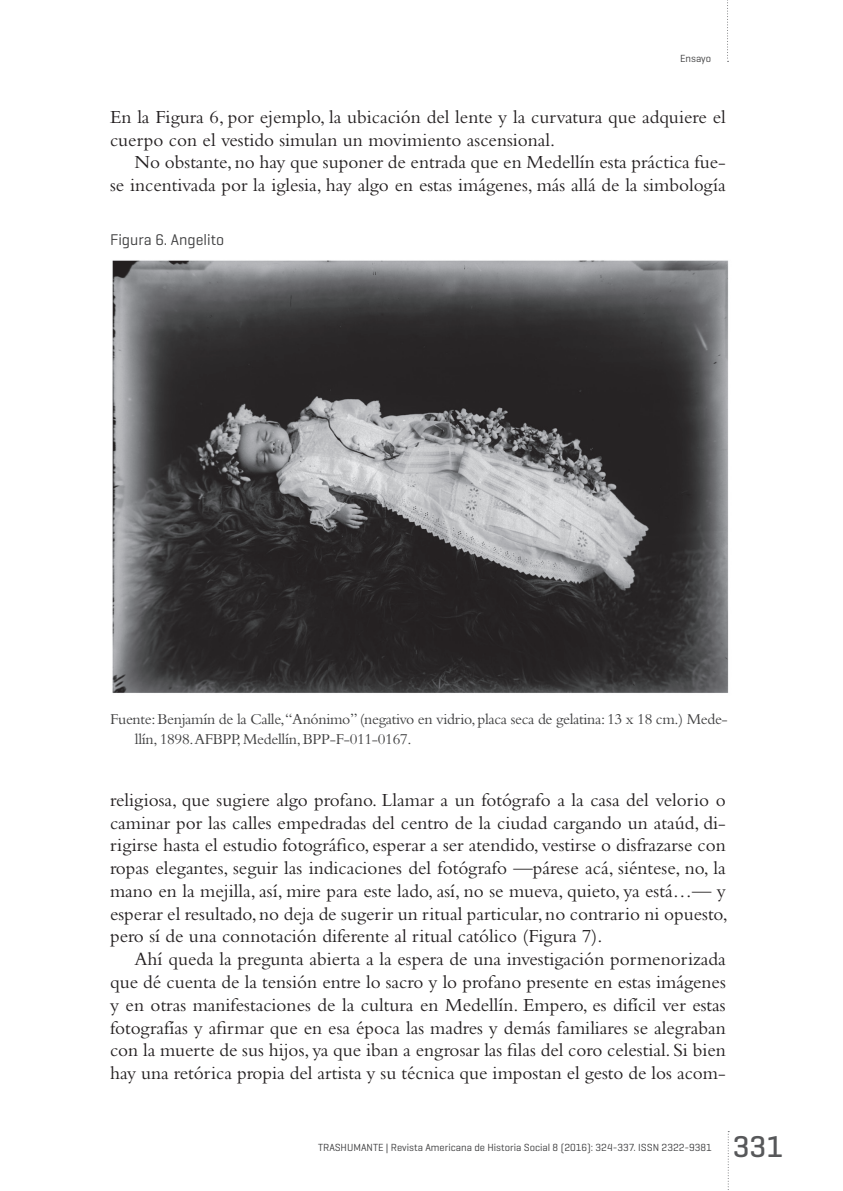
<style>
.page{position:relative;width:843px;height:1191px;background:#fff}
.page>*{position:absolute;margin:0;border:0;box-sizing:border-box;transform-origin:0 0}
.t1{font:500 30.62px "Geogrotesque";color:#57585a}
.t2{font:19.25px/22.8px "Bembo Std";color:#231f20;text-align:justify}
.t3{font:15.75px/19.2px "Bembo Std";letter-spacing:-.02em;color:#3e3e3f}
.t4{font:15.75px "Geogrotesque";color:#3e3e3f}
.t5{font:10.5px "Geogrotesque";color:#3e3e3f}
</style>
<div class="page">
<svg style="left:727px;top:1131px;width:1px;height:59px"></svg>
<svg style="left:727px;top:0;width:1px;height:62px"></svg>
<img style="left:112px;top:260px;width:617px;height:433px">
<p class="t5" style="left:679px;top:52px;width:33px">Ensayo</p>
<p class="t2" style="left:110px;top:105px;width:617px">En la Figura 6, por ejemplo, la ubicación del lente y la curvatura que adquiere el cuerpo con el vestido simulan un movimiento ascensional.</p>
<p class="t2" style="left:110px;top:151px;width:617px;text-align:right">No obstante, no hay que suponer de entrada que en Medellín esta práctica fue-<br>se incentivada por la iglesia, hay algo en estas imágenes, más allá de la simbología</p>
<p class="t4" style="left:110px;top:229px;width:116px">Figura 6. Angelito</p>
<p class="t3" style="left:135px;top:709px;width:594px;text-indent:-25px">Fuente: Benjamín de la Calle,“Anónimo” (negativo en vidrio, placa seca de gelatina: 13 x 18 cm.) Mede&shy;llín, 1898.AFBPP, Medellín, BPP-F-011-0167.</p>
<p class="t2" style="left:110px;top:788px;width:619px">religiosa, que sugiere algo profano. Llamar a un fotógrafo a la casa del velorio o caminar por las calles empedradas del centro de la ciudad cargando un ataúd, di&shy;rigirse hasta el estudio fotográfico, esperar a ser atendido, vestirse o disfrazarse con ropas elegantes, seguir las indicaciones del fotógrafo —párese acá, siéntese, no, la mano en la mejilla, así, mire para este lado, así, no se mueva, quieto, ya está…— y esperar el resultado, no deja de sugerir un ritual particular, no contrario ni opuesto, pero sí de una connotación diferente al ritual católico (Figura 7).</p>
<p class="t2" style="left:110px;top:947px;width:617px;text-indent:25px">Ahí queda la pregunta abierta a la espera de una investigación pormenorizada que dé cuenta de la tensión entre lo sacro y lo profano presente en estas imágenes y en otras manifestaciones de la cultura en Medellín. Empero, es difícil ver estas fotografías y afirmar que en esa época las madres y demás familiares se alegraban con la muerte de sus hijos, ya que iban a engrosar las filas del coro celestial. Si bien hay una retórica propia del artista y su técnica que impostan el gesto de los acom-</p>
<p class="t5" style="left:318px;top:1140px;width:395px">TRASHUMANTE | Revista Americana de Historia Social 8 (2016): 324-337. ISSN 2322-9381</p>
<h1 class="t1" style="left:732px;top:1126px;width:52px">331</h1>
</div>
